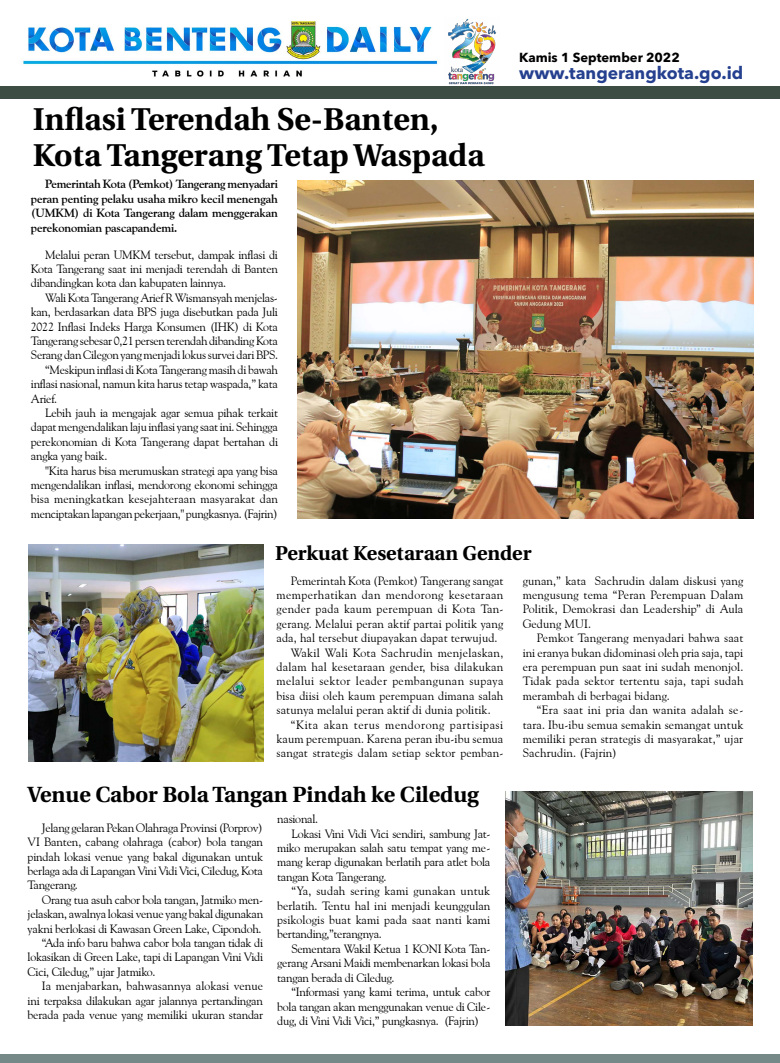
<style>
.page{position:relative;width:780px;height:1063px;background:#fff}
.page>*{position:absolute;margin:0;border:0;box-sizing:border-box;transform-origin:0 0}
.t1{font:700 31.5px/36px "Heuristica";color:#000}
.t2{font:700 21.9px "Heuristica";color:#000}
.t3{font:700 20px "Heuristica";color:#000}
.t4{font:700 17.4px "Avenir Next LT Pro";color:#25408f}
.t5{font:700 13px "Avenir Next LT Pro";color:#000}
.t6{font:12px/14.4px "Goudy Old Style BT";letter-spacing:-.02em;color:#000;text-align:justify}
.t7{font:12px "Goudy Old Style BT";letter-spacing:.01em;color:#000}
.t8{font:700 12px/14.4px "Goudy Old Style BT";letter-spacing:-.01em;color:#000;text-align:justify}
.t9{font:12px "Goudy Old Style BT";color:#000}
.t10{font:12px "Goudy Old Style BT";letter-spacing:.02em;color:#000}
.t11{font:12px "Goudy Old Style BT";letter-spacing:.03em;color:#000}
.t12{font:12px "Goudy Old Style BT";letter-spacing:.005em;color:#000}
.t13{font:12px "Goudy Old Style BT";letter-spacing:.045em;color:#000}
.t14{font:12px "Goudy Old Style BT";letter-spacing:.025em;color:#000}
.t15{font:12px "Goudy Old Style BT";letter-spacing:.015em;color:#000}
</style>
<div class="page">
<img style="left:298px;top:181px;width:455px;height:338px">
<img style="left:23px;top:21px;width:415px;height:56px">
<div style="left:0;top:86px;width:780px;height:13px;background:#3c4d43"></div>
<div style="left:0;top:1054px;width:780px;height:9px;background:#768989"></div>
<img style="left:448px;top:19px;width:49px;height:66px">
<img style="left:506px;top:791px;width:246px;height:235px">
<img style="left:28px;top:545px;width:236px;height:217px">
<h1 class="t1" style="left:33px;top:100px;width:453px">Inflasi Terendah Se-Banten,<br>Kota Tangerang Tetap Waspada</h1>
<p class="t8" style="left:31px;top:177px;width:249px;text-indent:14px">Pemerintah Kota (Pemkot) Tangerang menyadari peran penting pelaku usaha mikro kecil menengah (UMKM) di Kota Tangerang dalam menggerakan perekonomian pascapandemi.</p>
<p class="t6" style="left:31px;top:247px;width:248px;text-indent:14px">Melalui peran UMKM tersebut, dampak inflasi di Kota Tangerang saat ini menjadi terendah di Banten dibandingkan kota dan kabupaten lainnya.</p>
<p class="t6" style="left:45px;top:290px;width:234px">Wali Kota Tangerang Arief R Wismansyah menjelas-</p>
<p class="t6" style="left:31px;top:305px;width:248px">kan, berdasarkan data BPS juga disebutkan pada Juli</p>
<p class="t6" style="left:31px;top:319px;width:248px">2022 Inflasi Indeks Harga Konsumen (IHK) di Kota</p>
<p class="t6" style="left:31px;top:333px;width:248px">Tangerang sebesar 0,21 persen terendah dibanding Kota</p>
<p class="t6" style="left:31px;top:348px;width:248px">Serang dan Cilegon yang menjadi lokus survei dari BPS.</p>
<p class="t6" style="left:45px;top:362px;width:234px">“Meskipun inflasi di Kota Tangerang masih di bawah</p>
<p class="t6" style="left:31px;top:377px;width:248px">inflasi nasional, namun kita harus tetap waspada,” kata</p>
<p class="t6" style="left:31px;top:391px;width:28px">Arief.</p>
<p class="t6" style="left:45px;top:405px;width:234px">Lebih jauh ia mengajak agar semua pihak terkait</p>
<p class="t6" style="left:31px;top:420px;width:248px">dapat mengendalikan laju inflasi yang saat ini. Sehingga</p>
<p class="t6" style="left:31px;top:434px;width:248px">perekonomian di Kota Tangerang dapat bertahan di</p>
<p class="t6" style="left:31px;top:449px;width:78px">angka yang baik.</p>
<p class="t6" style="left:45px;top:463px;width:234px">"Kita harus bisa merumuskan strategi apa yang bisa</p>
<p class="t6" style="left:31px;top:477px;width:248px">mengendalikan inflasi, mendorong ekonomi sehingga</p>
<p class="t7" style="left:31px;top:492px;width:248px">bisa meningkatkan kesejahteraan masyarakat dan</p>
<p class="t6" style="left:31px;top:506px;width:248px">menciptakan lapangan pekerjaan," pungkasnya. (Fajrin)</p>
<p class="t5" style="left:519px;top:49px;width:162px">Kamis 1 September 2022</p>
<h3 class="t4" style="left:519px;top:63px;width:225px">www.tangerangkota.go.id</h3>
<h3 class="t3" style="left:275px;top:537px;width:258px">Perkuat Kesetaraan Gender</h3>
<p class="t9" style="left:291px;top:573px;width:214px">Pemerintah Kota (Pemkot) Tangerang sangat</p>
<p class="t11" style="left:276px;top:588px;width:228px">memperhatikan dan mendorong kesetaraan</p>
<p class="t14" style="left:276px;top:602px;width:228px">gender pada kaum perempuan di Kota Tan-</p>
<p class="t7" style="left:276px;top:616px;width:228px">gerang. Melalui peran aktif partai politik yang</p>
<p class="t7" style="left:276px;top:631px;width:222px">ada, hal tersebut diupayakan dapat terwujud.</p>
<p class="t10" style="left:291px;top:645px;width:214px">Wakil Wali Kota Sachrudin menjelaskan,</p>
<p class="t10" style="left:276px;top:660px;width:228px">dalam hal kesetaraan gender, bisa dilakukan</p>
<p class="t11" style="left:276px;top:674px;width:228px">melalui sektor leader pembangunan supaya</p>
<p class="t7" style="left:276px;top:688px;width:228px">bisa diisi oleh kaum perempuan dimana salah</p>
<p class="t7" style="left:276px;top:703px;width:216px">satunya melalui peran aktif di dunia politik.</p>
<p class="t13" style="left:291px;top:717px;width:214px">“Kita akan terus mendorong partisipasi</p>
<p class="t7" style="left:276px;top:732px;width:228px">kaum perempuan. Karena peran ibu-ibu semua</p>
<p class="t7" style="left:276px;top:746px;width:228px">sangat strategis dalam setiap sektor pemban-</p>
<h2 class="t2" style="left:28px;top:777px;width:452px">Venue Cabor Bola Tangan Pindah ke Ciledug</h2>
<p class="t6" style="left:28px;top:820px;width:237px;text-indent:14px">Jelang gelaran Pekan Olahraga Provinsi (Porprov)<br>VI Banten, cabang olahraga (cabor) bola tangan pindah lokasi venue yang bakal digunakan untuk berlaga ada di Lapangan Vini Vidi Vici, Ciledug, Kota Tangerang.</p>
<p class="t6" style="left:42px;top:892px;width:223px">Orang tua asuh cabor bola tangan, Jatmiko men-</p>
<p class="t6" style="left:28px;top:907px;width:237px">jelaskan, awalnya lokasi venue yang bakal digunakan</p>
<p class="t6" style="left:28px;top:921px;width:235px">yakni berlokasi di Kawasan Green Lake, Cipondoh.</p>
<p class="t6" style="left:42px;top:935px;width:223px">“Ada info baru bahwa cabor bola tangan tidak di</p>
<p class="t6" style="left:28px;top:950px;width:237px">lokasikan di Green Lake, tapi di Lapangan Vini Vidi</p>
<p class="t6" style="left:28px;top:964px;width:129px">Cici, Ciledug,” ujar Jatmiko.</p>
<p class="t12" style="left:42px;top:979px;width:223px">Ia menjabarkan, bahwasannya alokasi venue</p>
<p class="t6" style="left:28px;top:993px;width:237px">ini terpaksa dilakukan agar jalannya pertandingan</p>
<p class="t6" style="left:28px;top:1007px;width:237px">berada pada venue yang memiliki ukuran standar</p>
<p class="t6" style="left:277px;top:812px;width:42px">nasional.</p>
<p class="t6" style="left:291px;top:826px;width:200px">Lokasi Vini Vidi Vici sendiri, sambung Jat-</p>
<p class="t6" style="left:277px;top:841px;width:215px">miko merupakan salah satu tempat yang me-</p>
<p class="t6" style="left:277px;top:855px;width:215px">mang kerap digunakan berlatih para atlet bola</p>
<p class="t6" style="left:277px;top:869px;width:111px">tangan Kota Tangerang.</p>
<p class="t15" style="left:291px;top:884px;width:200px">“Ya, sudah sering kami gunakan untuk</p>
<p class="t9" style="left:277px;top:898px;width:214px">berlatih. Tentu hal ini menjadi keunggulan</p>
<p class="t7" style="left:277px;top:913px;width:214px">psikologis buat kami pada saat nanti kami</p>
<p class="t6" style="left:277px;top:927px;width:106px">bertanding,”terangnya.</p>
<p class="t6" style="left:291px;top:941px;width:200px">Sementara Wakil Ketua 1 KONI Kota Tan-</p>
<p class="t6" style="left:277px;top:956px;width:215px">gerang Arsani Maidi membenarkan lokasi bola</p>
<p class="t6" style="left:277px;top:970px;width:119px">tangan berada di Ciledug.</p>
<p class="t6" style="left:291px;top:985px;width:200px">“Informasi yang kami terima, untuk cabor</p>
<p class="t6" style="left:277px;top:999px;width:215px">bola tangan akan menggunakan venue di Cile-</p>
<p class="t6" style="left:277px;top:1013px;width:203px">dug, di Vini Vidi Vici,” pungkasnya. (Fajrin)</p>
<p class="t6" style="left:522px;top:573px;width:222px">gunan,” kata Sachrudin dalam diskusi yang mengusung tema “Peran Perempuan Dalam Politik, Demokrasi dan Leadership” di Aula Gedung MUI.</p>
<p class="t6" style="left:522px;top:631px;width:222px;text-indent:14px">Pemkot Tangerang menyadari bahwa saat ini eranya bukan didominasi oleh pria saja, tapi era perempuan pun saat ini sudah menonjol.<br>Tidak pada sektor tertentu saja, tapi sudah merambah di berbagai bidang.</p>
<p class="t6" style="left:522px;top:703px;width:222px;text-indent:14px">“Era saat ini pria dan wanita adalah se&shy;tara. Ibu-ibu semua semakin semangat untuk memiliki peran strategis di masyarakat,” ujar Sachrudin. (Fajrin)</p>
</div>
